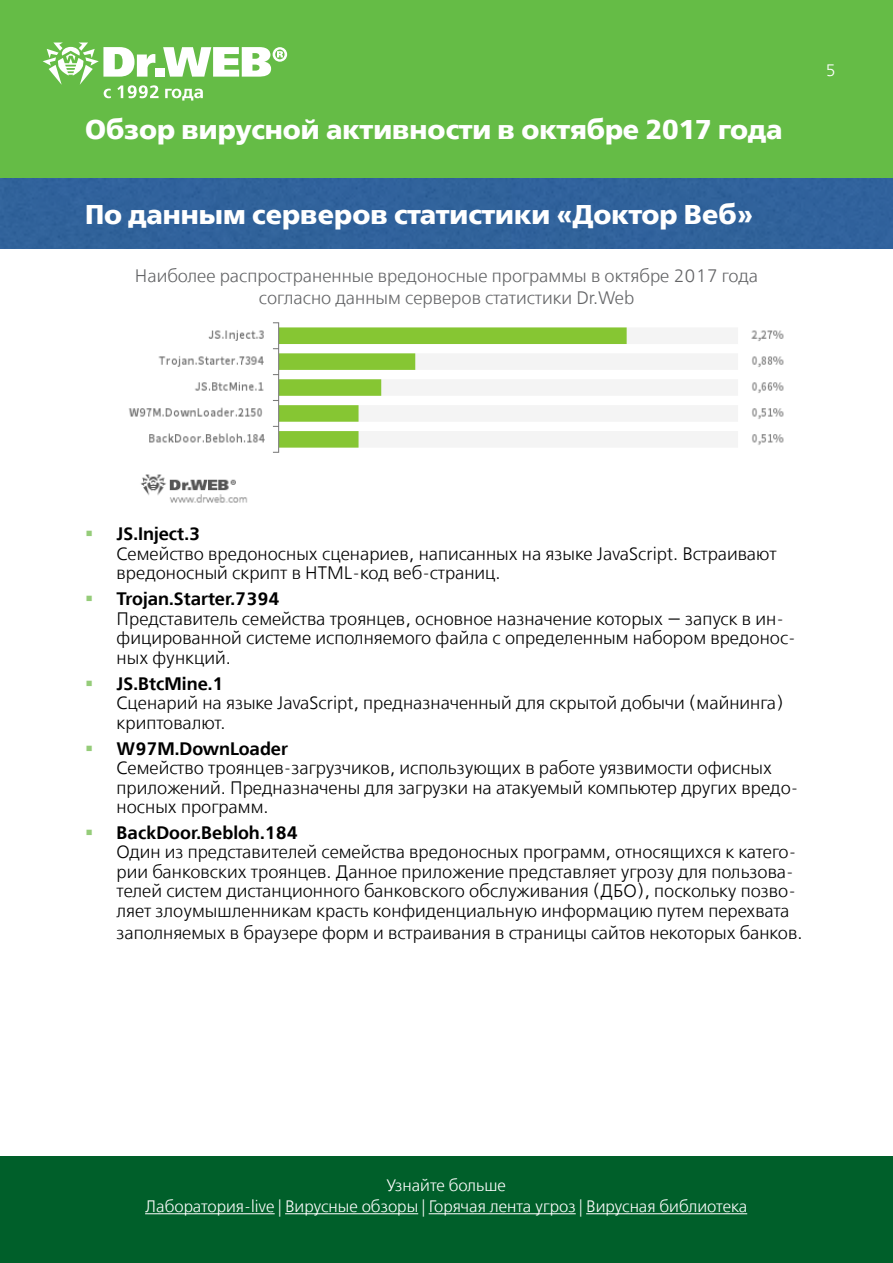
<style>
.page{position:relative;width:893px;height:1263px;background:#fff}
.page>*{position:absolute;margin:0;border:0;box-sizing:border-box;transform-origin:0 0}
.t1{font:27px "Free Set Bold C";color:#fff}
.t2{font:18px/19.5px "Free Set Light C";color:#000}
.t3{font:18px/21.6px "Free Set Light C";color:#636466;text-align:center}
.t4{font:18px "Free Set Demi Bold C";color:#000}
.t5{font:16.5px/21.6px "Free Set Light C";color:#fff;text-align:center}
.s1{color:#95cc79}
</style>
<div class="page">
<div style="left:0;top:0;width:893px;height:179px;background:#65bc46"></div>
<svg style="left:43px;top:43px;width:244px;height:58px"></svg>
<div style="left:0;top:179px;width:893px;height:70px;background:#30629b"></div>
<div style="left:0;top:1157px;width:893px;height:106px;background:#005f2a"></div>
<hr style="left:145px;top:1213px;width:130px;height:1px;background:#fff">
<hr style="left:285px;top:1213px;width:133px;height:1px;background:#fff">
<hr style="left:429px;top:1213px;width:147px;height:1px;background:#fff">
<hr style="left:586px;top:1213px;width:161px;height:1px;background:#fff">
<img style="left:128px;top:322px;width:656px;height:181px">
<h1 class="t1" style="left:85px;top:115px;width:699px">Обзор вирусной активности в октябре 2017 года</h1>
<h1 class="t1" style="left:85px;top:200px;width:670px">По данным серверов статистики «Доктор Веб»</h1>
<p class="t3" style="left:135px;top:266px;width:625px">Наиболее распространенные вредоносные программы в октябре 2017 года согласно данным серверов статистики Dr.Web</p>
<p class="t5" style="left:826px;top:61px;width:12px">5</p>
<p class="t4" style="left:85px;top:524px;width:117px"><span class="s1">▪</span> JS.Inject.3</p>
<p class="t2" style="left:117px;top:545px;width:661px">Семейство вредоносных сценариев, написанных на языке JavaScript. Встраивают вредоносный скрипт в HTML-код веб-страниц.</p>
<p class="t4" style="left:85px;top:589px;width:196px"><span class="s1">▪</span> Trojan.Starter.7394</p>
<p class="t2" style="left:117px;top:610px;width:681px">Представитель семейства троянцев, основное назначение которых — запуск в ин&shy;фицированной системе исполняемого файла с определенным набором вредонос&shy;ных функций.</p>
<p class="t4" style="left:85px;top:673px;width:140px"><span class="s1">▪</span> JS.BtcMine.1</p>
<p class="t2" style="left:117px;top:694px;width:669px">Сценарий на языке JavaScript, предназначенный для скрытой добычи (майнинга) криптовалют.</p>
<p class="t4" style="left:85px;top:738px;width:205px"><span class="s1">▪</span> W97M.DownLoader</p>
<p class="t2" style="left:117px;top:759px;width:683px">Семейство троянцев-загрузчиков, использующих в работе уязвимости офисных приложений. Предназначены для загрузки на атакуемый компьютер других вредо&shy;носных программ.</p>
<p class="t4" style="left:85px;top:822px;width:214px"><span class="s1">▪</span> BackDoor.Bebloh.184</p>
<p class="t2" style="left:117px;top:843px;width:681px">Один из представителей семейства вредоносных программ, относящихся к катего&shy;рии банковских троянцев. Данное приложение представляет угрозу для пользова&shy;телей систем дистанционного банковского обслуживания (ДБО), поскольку позво&shy;ляет злоумышленникам красть конфиденциальную информацию путем перехвата</p>
<p class="t2" style="left:117px;top:923px;width:687px">заполняемых в браузере форм и встраивания в страницы сайтов некоторых банков.</p>
<p class="t5" style="left:145px;top:1175px;width:604px">Узнайте больше<br>Лаборатория-live | Вирусные обзоры | Горячая лента угроз | Вирусная библиотека</p>
</div>
